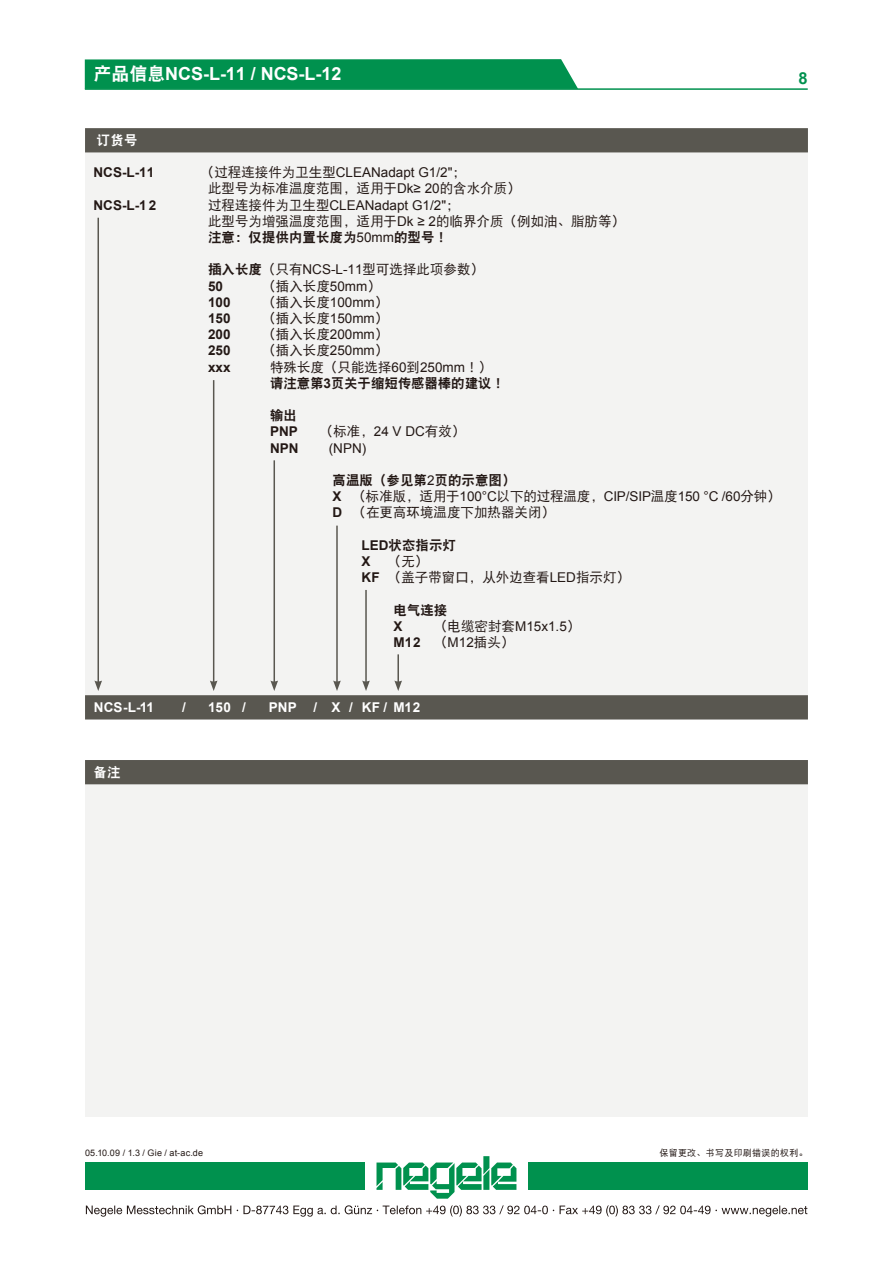
<style>
.page{position:relative;width:893px;height:1263px;background:#fff}
.page>*{position:absolute;margin:0;border:0;box-sizing:border-box;transform-origin:0 0}
.t1{font:700 18px "Arial";letter-spacing:-.005em;color:#fff}
.t2{font:700 16.5px "Arial";color:#00914e}
.t3{font:13.5px/16.2px "DF Hei W5";color:#231815}
.t4{font:13.5px/16.2px "DF Hei W9";letter-spacing:-.01em;color:#231815}
.t5{font:700 13.5px/16.2px "Arial";color:#231815}
.t6{font:700 13.5px "Arial";letter-spacing:.015em;color:#fff}
.t7{font:13.5px "DF Hei W9";color:#fff}
.t8{font:13.5px "Arial";color:#231815}
.t9{font:9px "Arial";letter-spacing:.025em;color:#231815}
.t10{font:9px "DF Hei W5";letter-spacing:.03em;color:#231815}
.s1{font-family:"DF Hei W9";font-weight:400}
.s2{font-family:"Arial"}
.s3{font-family:"DF Hei W9"}
.s4{font-family:"Arial";font-weight:700}
.s5{font-family:"DF Hei W5"}
</style>
<div class="page">
<svg style="left:376px;top:1156px;width:140px;height:43px"></svg>
<div style="left:85px;top:1162px;width:279px;height:28px;background:#00914e"></div>
<div style="left:529px;top:1162px;width:279px;height:28px;background:#00914e"></div>
<svg style="left:86px;top:1205px;width:721px;height:11px"></svg>
<div style="left:85px;top:59px;width:493px;height:29px;background:#00914e"></div>
<hr style="left:85px;top:88px;width:723px;height:2px;background:#00914e">
<div style="left:85px;top:137px;width:723px;height:575px;background:#f3f3f2"></div>
<hr style="left:213px;top:380px;width:1px;height:303px;background:#595750">
<svg style="left:210px;top:680px;width:7px;height:11px"></svg>
<hr style="left:274px;top:460px;width:1px;height:223px;background:#595750">
<svg style="left:270px;top:680px;width:8px;height:11px"></svg>
<hr style="left:336px;top:526px;width:2px;height:157px;background:#595750">
<svg style="left:333px;top:680px;width:8px;height:11px"></svg>
<hr style="left:397px;top:654px;width:2px;height:29px;background:#595750">
<svg style="left:394px;top:680px;width:8px;height:11px"></svg>
<div style="left:85px;top:777px;width:723px;height:340px;background:#f3f3f2"></div>
<hr style="left:98px;top:218px;width:1px;height:465px;background:#595750">
<svg style="left:94px;top:680px;width:8px;height:11px"></svg>
<hr style="left:365px;top:590px;width:2px;height:93px;background:#595750">
<svg style="left:362px;top:680px;width:8px;height:11px"></svg>
<div style="left:85px;top:128px;width:723px;height:24px;background:#595750"></div>
<div style="left:85px;top:695px;width:723px;height:24px;background:#595750"></div>
<div style="left:85px;top:760px;width:723px;height:24px;background:#595750"></div>
<p class="t1" style="left:94px;top:62px;width:249px"><span class="s1">产品信息</span>NCS-L-11 / NCS-L-12</p>
<p class="t7" style="left:97px;top:133px;width:43px">订货号</p>
<p class="t5" style="left:94px;top:165px;width:62px">NCS-L-11</p>
<p class="t3" style="left:208px;top:164px;width:314px;text-indent:-7px">（过程连接件为卫生型<span class="s2">CLEANadapt G1/2"</span>；<br>此型号为标准温度范围，适用于<span class="s2">Dk≥ 20</span>的含水介质）</p>
<p class="t5" style="left:94px;top:197px;width:64px">NCS-L-1 2</p>
<p class="t3" style="left:208px;top:197px;width:418px">过程连接件为卫生型<span class="s2">CLEANadapt G1/2"</span>；<br>此型号为增强温度范围，适用于<span class="s2">Dk ≥ 2</span>的临界介质（例如油、脂肪等）<span class="s3">注意：仅提供内置长度为</span><span class="s2">50mm</span><span class="s3">的型号！</span></p>
<p class="t3" style="left:208px;top:261px;width:278px"><span class="s3">插入长度</span>（只有<span class="s2">NCS-L-11</span>型可选择此项参数）<br><span class="s4">50</span></p>
<p class="t3" style="left:262px;top:278px;width:120px">（插入长度<span class="s2">50mm</span>）</p>
<p class="t5" style="left:208px;top:294px;width:24px">100</p>
<p class="t3" style="left:262px;top:294px;width:128px">（插入长度<span class="s2">100mm</span>）</p>
<p class="t5" style="left:208px;top:311px;width:24px">150</p>
<p class="t3" style="left:262px;top:310px;width:128px">（插入长度<span class="s2">150mm</span>）</p>
<p class="t5" style="left:208px;top:327px;width:24px">200</p>
<p class="t3" style="left:262px;top:326px;width:128px">（插入长度<span class="s2">200mm</span>）</p>
<p class="t5" style="left:208px;top:343px;width:24px">250</p>
<p class="t3" style="left:262px;top:342px;width:128px">（插入长度<span class="s2">250mm</span>）</p>
<p class="t5" style="left:208px;top:359px;width:24px">xxx</p>
<p class="t4" style="left:270px;top:359px;width:236px"><span class="s5">特殊长度（只能选择</span><span class="s2">60</span><span class="s5">到</span><span class="s2">250mm</span><span class="s5">！）</span>请注意第<span class="s4">3</span>页关于缩短传感器棒的建议！</p>
<p class="t5" style="left:270px;top:408px;width:29px"><span class="s1">输出<br></span>PNP</p>
<p class="t3" style="left:320px;top:423px;width:147px">（标准，<span class="s2">24 V DC</span>有效）</p>
<p class="t5" style="left:270px;top:440px;width:30px">NPN</p>
<p class="t8" style="left:329px;top:439px;width:39px">(NPN)</p>
<p class="t3" style="left:333px;top:472px;width:449px"><span class="s3">高温版（参见第</span><span class="s2">2</span><span class="s3">页的示意图）<br></span><span class="s4">X</span> （标准版，适用于<span class="s2">100°C</span>以下的过程温度，<span class="s2">CIP/SIP</span>温度<span class="s2">150 °C /60</span>分钟）<br><span class="s4">D</span> （在更高环境温度下加热器关闭）</p>
<p class="t4" style="left:361px;top:537px;width:96px"><span class="s4">LED</span>状态指示灯<br><span class="s4">X</span></p>
<p class="t3" style="left:362px;top:553px;width:270px;text-indent:26px">（无）<br><span class="s4">KF</span> （盖子带窗口，从外边查看<span class="s2">LED</span>指示灯）</p>
<p class="t4" style="left:393px;top:602px;width:55px">电气连接<br><span class="s4">X</span></p>
<p class="t3" style="left:394px;top:618px;width:188px;text-indent:41px">（电缆密封套<span class="s2">M15x1.5</span>）<br><span class="s4">M12</span> （<span class="s2">M12</span>插头）</p>
<p class="t6" style="left:94px;top:698px;width:62px">NCS-L-11</p>
<p class="t6" style="left:182px;top:698px;width:5px">/</p>
<p class="t6" style="left:208px;top:698px;width:39px">150 /</p>
<p class="t6" style="left:269px;top:698px;width:153px">PNP / X / KF / M12</p>
<p class="t7" style="left:94px;top:765px;width:29px">备注</p>
<p class="t2" style="left:798px;top:67px;width:11px">8</p>
<p class="t9" style="left:85px;top:1147px;width:120px">05.10.09 / 1.3 / Gie / at-ac.de</p>
<p class="t10" style="left:659px;top:1148px;width:150px">保留更改、书写及印刷错误的权利。</p>
</div>
